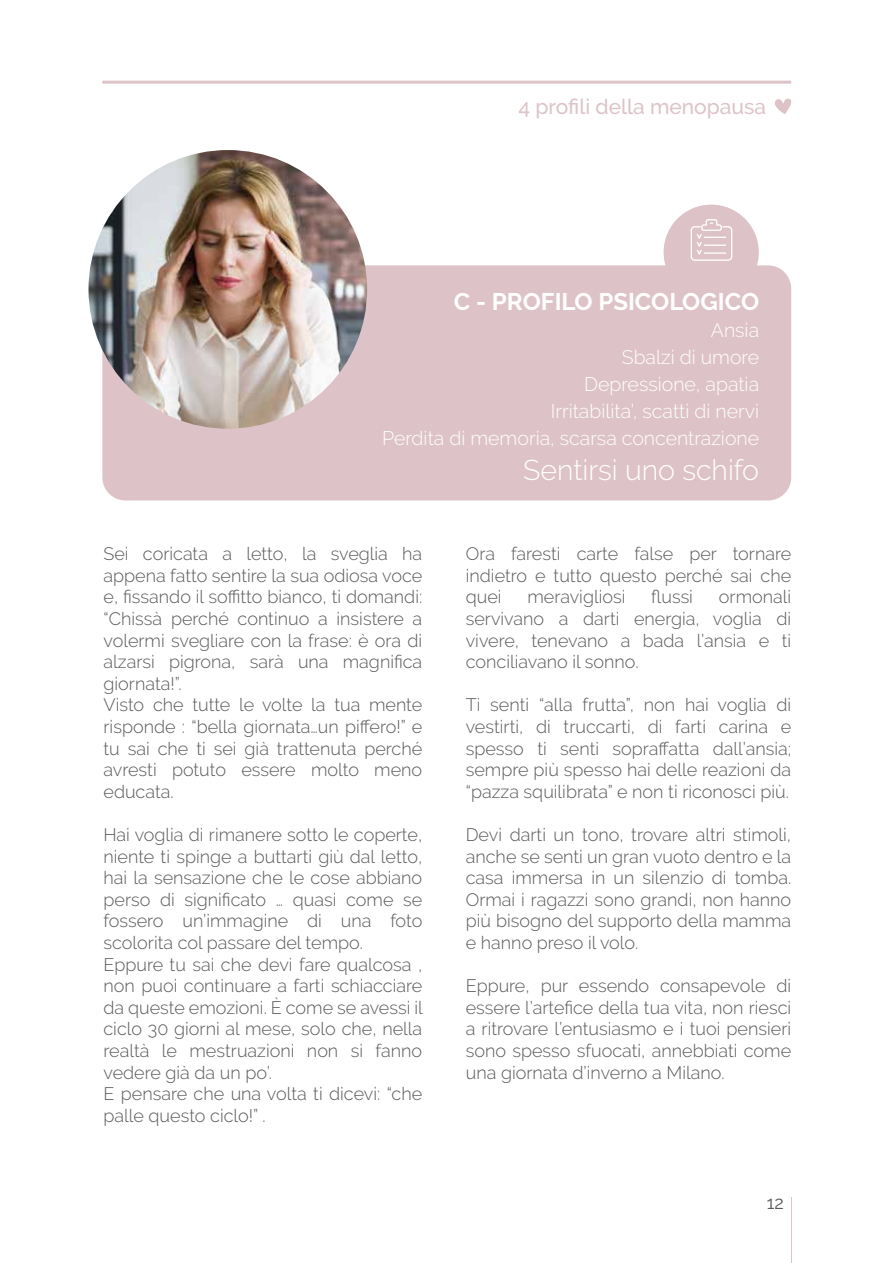
<style>
.page{position:relative;width:893px;height:1263px;background:#fff}
.page>*{position:absolute;margin:0;border:0;box-sizing:border-box;transform-origin:0 0}
.t1{font:300 28.5px "Raleway";color:#fff}
.t2{font:700 24px "Raleway";color:#fff}
.t3{font:500 21px "Raleway";color:#ddc3c8}
.t4{font:300 19.5px/27px "Raleway";color:#fff;text-align:right}
.t5{font:300 18px/21.6px "Raleway";color:#59585a;text-align:justify}
.t6{font:18px "Raleway";color:#59585a}
</style>
<div class="page">
<div style="left:664px;top:205px;width:95px;height:95px;background:#ddc3c8;border-radius:50%"></div>
<svg style="left:691px;top:219px;width:41px;height:42px"></svg>
<div style="left:102px;top:265px;width:689px;height:235px;background:#ddc3c8;border-radius:23px"></div>
<hr style="left:102px;top:81px;width:689px;height:3px;background:#ddc3c8">
<svg style="left:775px;top:98px;width:16px;height:16px"></svg>
<hr style="left:791px;top:1197px;width:1px;height:66px;background:#ddc3c8">
<img style="left:89px;top:150px;width:278px;height:279px;border-radius:139px">
<p class="t3" style="left:518px;top:94px;width:249px">4 profili della menopausa</p>
<h2 class="t2" style="left:454px;top:288px;width:307px">C - PROFILO PSICOLOGICO</h2>
<p class="t4" style="left:382px;top:317px;width:378px">Ansia<br>Sbalzi di umore<br>Depressione, apatia<br>Irritabilita’, scatti di nervi<br>Perdita di memoria, scarsa concentrazione</p>
<h1 class="t1" style="left:523px;top:453px;width:237px">Sentirsi uno schifo</h1>
<p class="t5" style="left:104px;top:543px;width:320px;text-align:left">Sei coricata a letto, la sveglia ha appena fatto sentire la sua odiosa voce e, fissando il soffitto bianco, ti domandi: “Chissà perché continuo a insistere a volermi svegliare con la frase: è ora di alzarsi pigrona, sarà una magnifica giornata!”.<br>Visto che tutte le volte la tua mente risponde : “bella giornata…un piffero!” e tu sai che ti sei già trattenuta perché avresti potuto essere molto meno educata.</p>
<p class="t5" style="left:104px;top:824px;width:321px;text-align:left">Hai voglia di rimanere sotto le coperte, niente ti spinge a buttarti giù dal letto, hai la sensazione che le cose abbiano perso di significato … quasi come se fossero un’immagine di una foto scolorita col passare del tempo.<br>Eppure tu sai che devi fare qualcosa , non puoi continuare a farti schiacciare da queste emozioni. È come se avessi il ciclo 30 giorni al mese, solo che, nella realtà le mestruazioni non si fanno vedere già da un po’.<br>E pensare che una volta ti dicevi: “che palle questo ciclo!” .</p>
<p class="t5" style="left:466px;top:543px;width:327px">Ora faresti carte false per tornare indietro e tutto questo perché sai che quei</p>
<p class="t5" style="left:527px;top:586px;width:100px">meravigliosi</p>
<p class="t5" style="left:651px;top:586px;width:43px">flussi</p>
<p class="t5" style="left:466px;top:586px;width:327px;text-indent:253px">ormonali servivano a darti energia, voglia di vivere, tenevano a bada l’ansia e ti conciliavano il sonno.</p>
<p class="t5" style="left:466px;top:694px;width:327px">Ti senti “alla frutta”, non hai voglia di vestirti, di truccarti, di farti carina e spesso ti senti sopraffatta dall’ansia; sempre più spesso hai delle reazioni da “pazza squilibrata” e non ti riconosci più.</p>
<p class="t5" style="left:466px;top:824px;width:327px">Devi darti un tono, trovare altri stimoli, anche se senti un gran vuoto dentro e la casa immersa in un silenzio di tomba.<br>Ormai i ragazzi sono grandi, non hanno più bisogno del supporto della mamma e hanno preso il volo.</p>
<p class="t5" style="left:466px;top:975px;width:327px">Eppure, pur essendo consapevole di essere l’artefice della tua vita, non riesci a ritrovare l’entusiasmo e i tuoi pensieri sono spesso sfuocati, annebbiati come una giornata d’inverno a Milano.</p>
<p class="t6" style="left:767px;top:1192px;width:19px">12</p>
</div>
